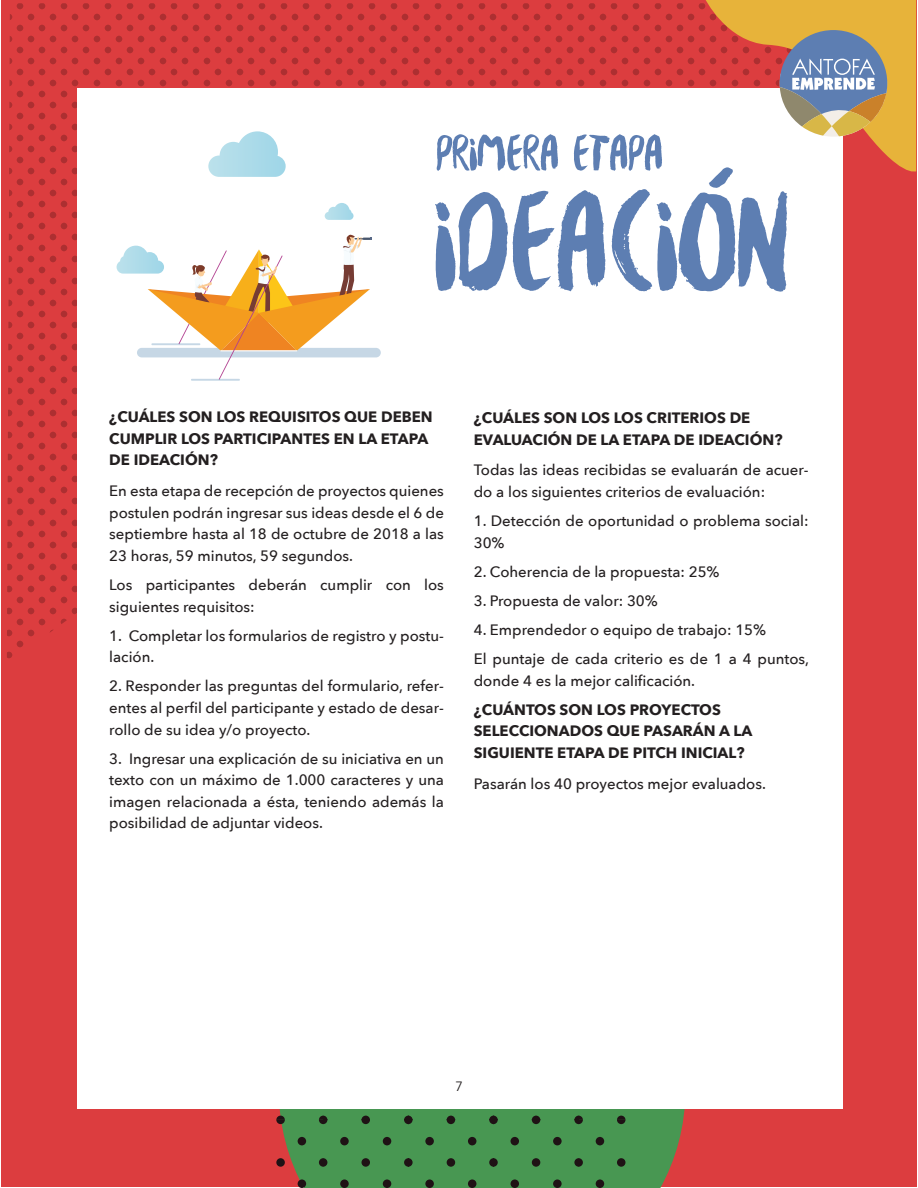
<style>
.page{position:relative;width:918px;height:1188px;background:#fff}
.page>*{position:absolute;margin:0;border:0;box-sizing:border-box;transform-origin:0 0}
.t1{font:149.4px "Besom";letter-spacing:-.06em;color:#5d7eb2}
.t2{font:54px "Besom";letter-spacing:-.06em;color:#5d7eb2}
.t3{font:500 15px/21.6px "Avenir Next";color:#231f20}
.t4{font:700 15px/21.6px "Avenir Next";color:#231f20}
.t5{font:13.5px "Avenir Next";color:#231f20}
</style>
<div class="page">
<div style="left:1px;top:0;width:916px;height:1187px;background:#dc3d3f"></div>
<div style="left:279px;top:1109px;width:406px;height:79px;background:#489752"></div>
<div style="left:617px;top:1158px;width:8px;height:9px;background:#1f1215;border-radius:50%"></div>
<div style="left:596px;top:1179px;width:8px;height:9px;background:#1f1215;border-radius:50%"></div>
<div style="left:596px;top:1137px;width:8px;height:8px;background:#1f1215;border-radius:50%"></div>
<div style="left:532px;top:1158px;width:8px;height:9px;background:#1f1215;border-radius:50%"></div>
<svg style="left:574px;top:1158px;width:9px;height:9px"></svg>
<div style="left:511px;top:1179px;width:8px;height:9px;background:#1f1215;border-radius:50%"></div>
<div style="left:511px;top:1137px;width:8px;height:8px;background:#1f1215;border-radius:50%"></div>
<div style="left:553px;top:1179px;width:9px;height:9px;background:#1f1215;border-radius:50%"></div>
<div style="left:553px;top:1137px;width:9px;height:8px;background:#1f1215;border-radius:50%"></div>
<div style="left:447px;top:1158px;width:8px;height:9px;background:#1f1215;border-radius:50%"></div>
<svg style="left:489px;top:1158px;width:9px;height:9px"></svg>
<div style="left:425px;top:1179px;width:9px;height:9px;background:#1f1215;border-radius:50%"></div>
<div style="left:425px;top:1137px;width:9px;height:8px;background:#1f1215;border-radius:50%"></div>
<div style="left:468px;top:1179px;width:8px;height:9px;background:#1f1215;border-radius:50%"></div>
<div style="left:468px;top:1137px;width:8px;height:8px;background:#1f1215;border-radius:50%"></div>
<div style="left:361px;top:1158px;width:9px;height:9px;background:#1f1215;border-radius:50%"></div>
<svg style="left:404px;top:1158px;width:9px;height:9px"></svg>
<div style="left:340px;top:1179px;width:9px;height:9px;background:#1f1215;border-radius:50%"></div>
<div style="left:340px;top:1137px;width:9px;height:8px;background:#1f1215;border-radius:50%"></div>
<div style="left:383px;top:1179px;width:8px;height:9px;background:#1f1215;border-radius:50%"></div>
<div style="left:383px;top:1137px;width:8px;height:8px;background:#1f1215;border-radius:50%"></div>
<div style="left:276px;top:1158px;width:9px;height:9px;background:#1f1215;border-radius:50%"></div>
<svg style="left:319px;top:1158px;width:8px;height:9px"></svg>
<div style="left:298px;top:1179px;width:8px;height:9px;background:#1f1215;border-radius:50%"></div>
<div style="left:298px;top:1137px;width:8px;height:8px;background:#1f1215;border-radius:50%"></div>
<svg style="left:617px;top:1116px;width:8px;height:8px"></svg>
<svg style="left:532px;top:1116px;width:8px;height:8px"></svg>
<svg style="left:574px;top:1116px;width:9px;height:8px"></svg>
<svg style="left:447px;top:1116px;width:8px;height:8px"></svg>
<svg style="left:489px;top:1116px;width:9px;height:8px"></svg>
<svg style="left:361px;top:1116px;width:9px;height:8px"></svg>
<svg style="left:404px;top:1116px;width:9px;height:8px"></svg>
<svg style="left:276px;top:1116px;width:9px;height:8px"></svg>
<svg style="left:319px;top:1116px;width:8px;height:8px"></svg>
<svg style="left:7px;top:3px;width:698px;height:661px"></svg>
<div style="left:78px;top:88px;width:765px;height:1021px;background:#fff"></div>
<svg style="left:208px;top:131px;width:78px;height:46px"></svg>
<svg style="left:325px;top:203px;width:29px;height:17px"></svg>
<div style="left:137px;top:348px;width:244px;height:9px;background:#c6d7e5;border-radius:5px"></div>
<hr style="left:191px;top:379px;width:49px;height:2px;background:#417baa">
<svg style="left:117px;top:234px;width:254px;height:146px"></svg>
<svg style="left:705px;top:0;width:211px;height:188px"></svg>
<h2 class="t2" style="left:435px;top:130px;width:231px">PRIMERA ETAPA</h2>
<h1 class="t1" style="left:429px;top:179px;width:365px">IDEACION</h1>
<p class="t4" style="left:109px;top:406px;width:325px">¿CUÁLES SON LOS REQUISITOS QUE DEBEN<br>CUMPLIR LOS PARTICIPANTES EN LA ETAPA<br>DE IDEACIÓN?</p>
<p class="t3" style="left:109px;top:480px;width:336px;text-align:justify">En esta etapa de recepción de proyectos quienes postulen podrán ingresar sus ideas desde el 6 de septiembre hasta al 18 de octubre de 2018 a las 23 horas, 59 minutos, 59 segundos.</p>
<p class="t3" style="left:109px;top:573px;width:336px">Los participantes deberán cumplir con los siguientes requisitos:</p>
<p class="t3" style="left:109px;top:624px;width:336px">1. Completar los formularios de registro y postu&shy;lación.</p>
<p class="t3" style="left:109px;top:675px;width:336px;text-align:justify">2. Responder las preguntas del formulario, refer&shy;entes al perfil del participante y estado de desar&shy;rollo de su idea y/o proyecto.</p>
<p class="t3" style="left:109px;top:747px;width:336px;text-align:justify">3. Ingresar una explicación de su iniciativa en un texto con un máximo de 1.000 caracteres y una imagen relacionada a ésta, teniendo además la posibilidad de adjuntar videos.</p>
<p class="t4" style="left:474px;top:407px;width:310px">¿CUÁLES SON LOS LOS CRITERIOS DE<br>EVALUACIÓN DE LA ETAPA DE IDEACIÓN?</p>
<p class="t3" style="left:474px;top:459px;width:336px">Todas las ideas recibidas se evaluarán de acuer&shy;do a los siguientes criterios de evaluación:</p>
<p class="t3" style="left:474px;top:510px;width:336px">1. Detección de oportunidad o problema social:<br>30%</p>
<p class="t3" style="left:474px;top:560px;width:247px">2. Coherencia de la propuesta: 25%</p>
<p class="t3" style="left:474px;top:589px;width:186px">3. Propuesta de valor: 30%</p>
<p class="t3" style="left:474px;top:615px;width:337px;line-height:29.1px">4. Emprendedor o equipo de trabajo: 15%<br>El puntaje de cada criterio es de 1 a 4 puntos,</p>
<p class="t3" style="left:474px;top:669px;width:223px">donde 4 es la mejor calificación.</p>
<p class="t4" style="left:474px;top:699px;width:280px">¿CUÁNTOS SON LOS PROYECTOS<br>SELECCIONADOS QUE PASARÁN A LA<br>SIGUIENTE ETAPA DE PITCH INICIAL?</p>
<p class="t3" style="left:474px;top:772px;width:294px">Pasarán los 40 proyectos mejor evaluados.</p>
<p class="t5" style="left:455px;top:1075px;width:9px">7</p>
</div>
